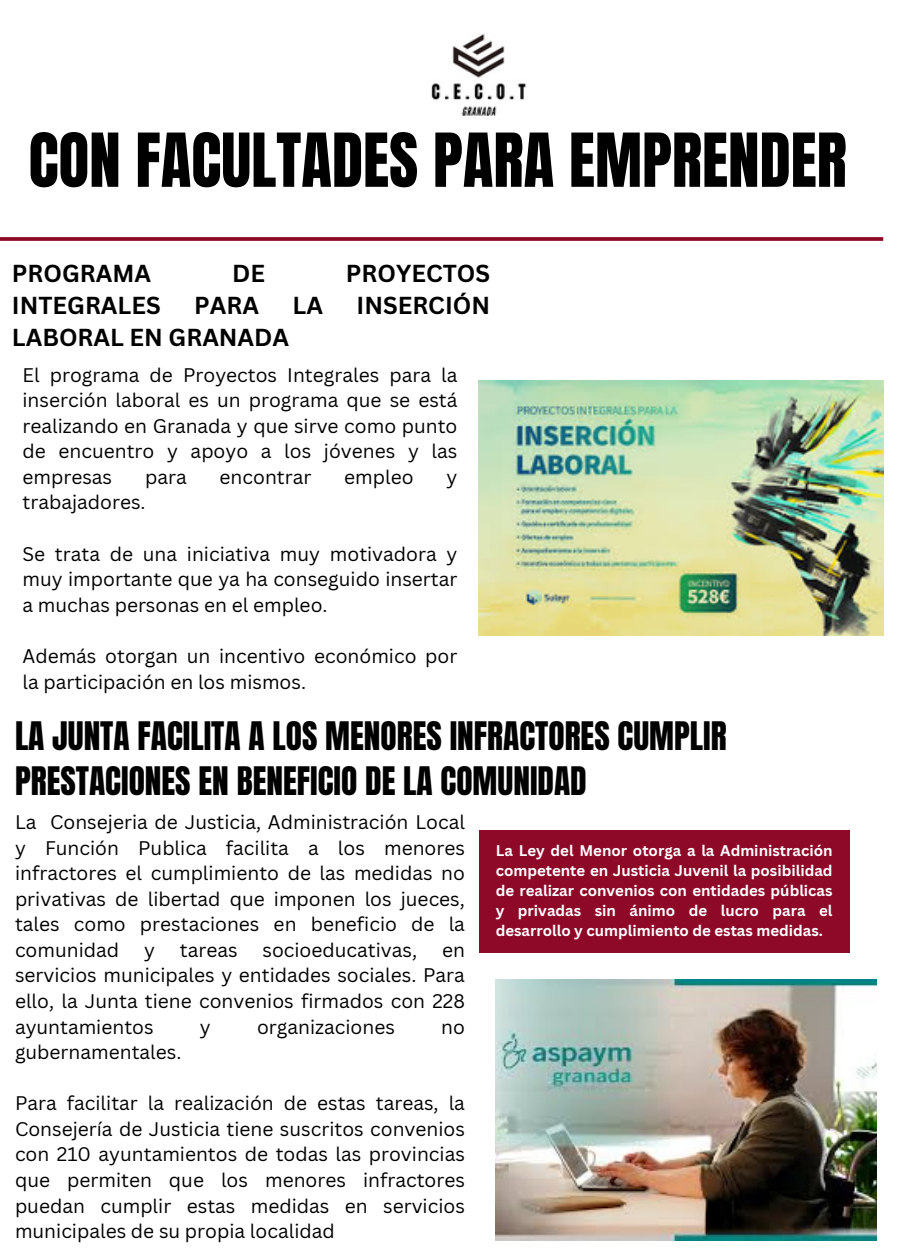
<style>
.page{position:relative;width:900px;height:1260px;background:#fff}
.page>*{position:absolute;margin:0;border:0;box-sizing:border-box;transform-origin:0 0}
.t1{font:63.25px "Anton";color:#000}
.t2{font:33.5px/45px "Anton";color:#000}
.t3{font:700 24px "Canva Sans";color:#000}
.t4{font:19.25px/25.5px "Canva Sans";color:#000;text-align:justify}
.t5{font:700 15px/20px "Canva Sans";color:#fff;text-align:justify}
</style>
<div class="page">
<svg style="left:0;top:237px;width:883px;height:4px;background:#941734"></svg>
<div style="left:479px;top:830px;width:370px;height:123px;background:#8e0928"></div>
<img style="left:431px;top:33px;width:96px;height:83px">
<img style="left:496px;top:980px;width:380px;height:261px">
<img style="left:479px;top:381px;width:405px;height:255px">
<h4 class="t1" style="left:29px;top:115px;width:820px">CON FACULTADES PARA EMPRENDER</h4>
<h2 class="t3" style="left:12px;top:256px;width:141px">PROGRAMA</h2>
<h2 class="t3" style="left:232px;top:256px;width:34px">DE</h2>
<h2 class="t3" style="left:346px;top:256px;width:146px">PROYECTOS</h2>
<h2 class="t3" style="left:12px;top:288px;width:150px">INTEGRALES</h2>
<h2 class="t3" style="left:194px;top:288px;width:66px">PARA</h2>
<h2 class="t3" style="left:293px;top:288px;width:32px">LA</h2>
<h2 class="t3" style="left:357px;top:288px;width:135px">INSERCIÓN</h2>
<h2 class="t3" style="left:12px;top:320px;width:279px">LABORAL EN GRANADA</h2>
<h4 class="t4" style="left:23px;top:361px;width:436px">El programa de Proyectos Integrales para la inserción laboral es un programa que se está realizando en Granada y que sirve como punto de encuentro y apoyo a los jóvenes y las empresas</h4>
<h4 class="t4" style="left:145px;top:464px;width:43px">para</h4>
<h4 class="t4" style="left:220px;top:464px;width:93px">encontrar</h4>
<h4 class="t4" style="left:344px;top:464px;width:71px">empleo</h4>
<h4 class="t4" style="left:447px;top:464px;width:12px">y</h4>
<h4 class="t4" style="left:23px;top:489px;width:125px">trabajadores.</h4>
<h4 class="t4" style="left:23px;top:540px;width:436px">Se trata de una iniciativa muy motivadora y muy importante que ya ha conseguido insertar a muchas personas en el empleo.</h4>
<p class="t4" style="left:23px;top:643px;width:436px">Además otorgan un incentivo económico por la participación en los mismos.</p>
<h4 class="t2" style="left:15px;top:714px;width:713px">LA JUNTA FACILITA A LOS MENORES INFRACTORES CUMPLIR<br>PRESTACIONES EN BENEFICIO DE LA COMUNIDAD</h4>
<h4 class="t4" style="left:15px;top:809px;width:451px">La Consejeria de Justicia, Administración Local y Función Publica facilita a los menores infractores el cumplimiento de las medidas no privativas de libertad que imponen los jueces, tales como prestaciones en beneficio de la comunidad</h4>
<p class="t5" style="left:496px;top:841px;width:338px">La Ley del Menor otorga a la Administración competente en Justicia Juvenil la posibilidad de realizar convenios con entidades públicas y privadas sin ánimo de lucro para el desarrollo y cumplimiento de estas medidas.</p>
<h4 class="t4" style="left:144px;top:937px;width:12px">y</h4>
<h4 class="t4" style="left:180px;top:937px;width:59px">tareas</h4>
<h4 class="t4" style="left:262px;top:937px;width:156px">socioeducativas,</h4>
<h4 class="t4" style="left:15px;top:937px;width:451px;text-indent:427px">en servicios municipales y entidades sociales. Para ello, la Junta tiene convenios firmados con 228 ayuntamientos</h4>
<h4 class="t4" style="left:200px;top:1013px;width:12px">y</h4>
<h4 class="t4" style="left:257px;top:1013px;width:139px">organizaciones</h4>
<h4 class="t4" style="left:441px;top:1013px;width:25px">no</h4>
<h4 class="t4" style="left:15px;top:1039px;width:168px">gubernamentales.</h4>
<p class="t4" style="left:15px;top:1090px;width:451px">Para facilitar la realización de estas tareas, la Consejería de Justicia tiene suscritos convenios con 210 ayuntamientos de todas las provincias que permiten que los menores infractores puedan cumplir estas medidas en servicios municipales de su propia localidad</p>
</div>
